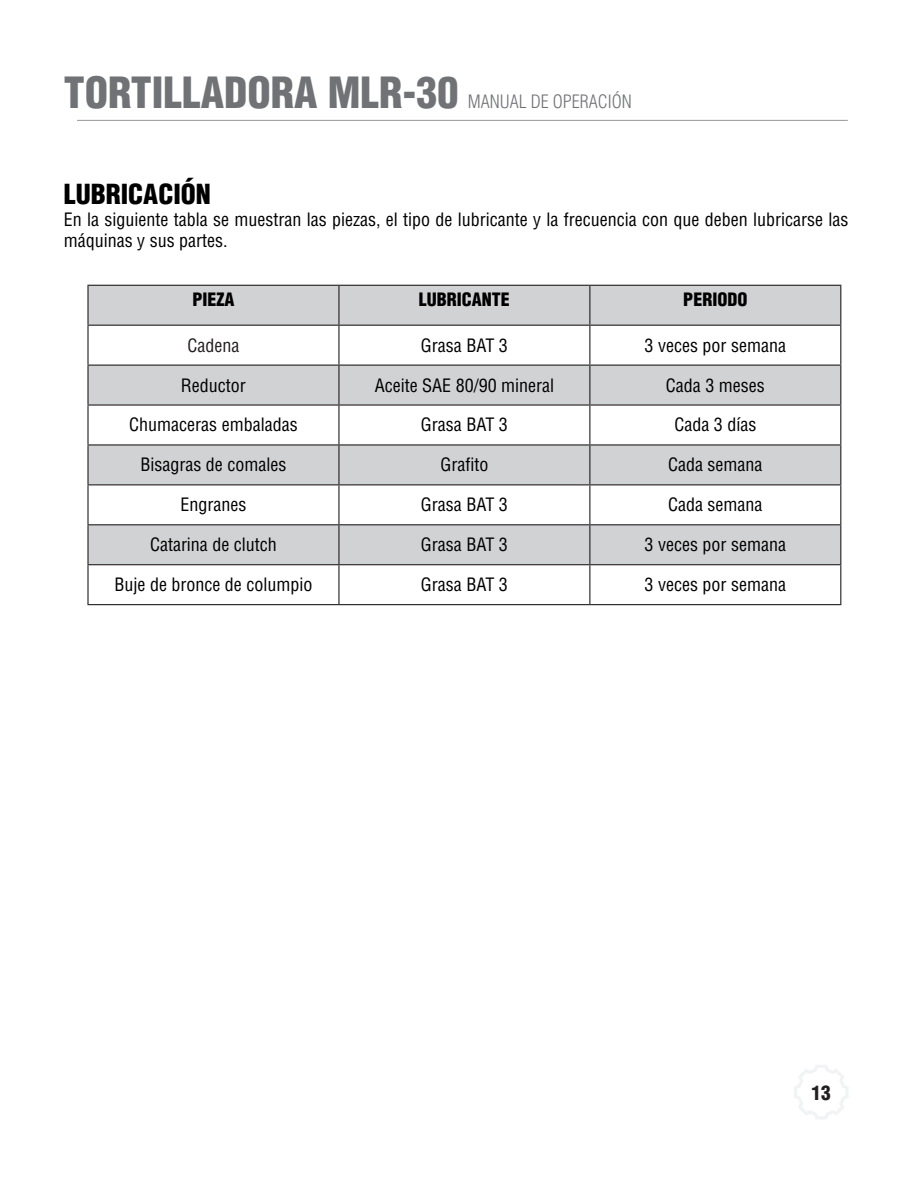
<style>
.page{position:relative;width:918px;height:1188px;background:#fff}
.page>*{position:absolute;margin:0;border:0;box-sizing:border-box;transform-origin:0 0}
.t1{font:900 condensed 42px "Helvetica";color:#717275}
.t2{font:900 condensed 27px "Helvetica";color:#000}
.t3{font:900 condensed 19.5px "Helvetica";color:#231f20}
.t4{font:condensed 18px/21.6px "Helvetica LT Std";color:#000}
.t5{font:900 condensed 18px "Helvetica";color:#000}
.t6{font:300 condensed 18px "Helvetica LT Std";color:#717275}
.t7{font:condensed 18px "Helvetica";color:#231f20}
</style>
<div class="page">
<hr style="left:77px;top:120px;width:771px;height:1px;background:#979797">
<svg style="left:794px;top:1065px;width:54px;height:54px"></svg>
<div style="left:89px;top:286px;width:751px;height:39px;background:#d1d2d4"></div>
<svg style="left:89px;top:326px;width:751px;height:278px"></svg>
<hr style="left:87px;top:285px;width:252px;height:1px;background:#231f20">
<hr style="left:87px;top:286px;width:2px;height:39px;background:#231f20">
<hr style="left:339px;top:285px;width:251px;height:1px;background:#231f20">
<hr style="left:338px;top:286px;width:2px;height:39px;background:#231f20">
<hr style="left:590px;top:285px;width:251px;height:1px;background:#231f20">
<hr style="left:589px;top:286px;width:1px;height:39px;background:#231f20">
<hr style="left:840px;top:286px;width:1px;height:39px;background:#231f20">
<hr style="left:87px;top:325px;width:252px;height:1px;background:#231f20">
<hr style="left:87px;top:326px;width:2px;height:39px;background:#231f20">
<hr style="left:339px;top:325px;width:251px;height:1px;background:#231f20">
<hr style="left:338px;top:326px;width:2px;height:39px;background:#231f20">
<hr style="left:590px;top:325px;width:251px;height:1px;background:#231f20">
<hr style="left:589px;top:326px;width:1px;height:39px;background:#231f20">
<hr style="left:840px;top:326px;width:1px;height:39px;background:#231f20">
<hr style="left:87px;top:365px;width:252px;height:1px;background:#231f20">
<hr style="left:87px;top:366px;width:2px;height:38px;background:#231f20">
<hr style="left:339px;top:365px;width:251px;height:1px;background:#231f20">
<hr style="left:338px;top:366px;width:2px;height:38px;background:#231f20">
<hr style="left:590px;top:365px;width:251px;height:1px;background:#231f20">
<hr style="left:589px;top:366px;width:1px;height:38px;background:#231f20">
<hr style="left:840px;top:366px;width:1px;height:38px;background:#231f20">
<hr style="left:87px;top:404px;width:252px;height:2px;background:#231f20">
<hr style="left:87px;top:406px;width:2px;height:38px;background:#231f20">
<hr style="left:339px;top:404px;width:251px;height:2px;background:#231f20">
<hr style="left:338px;top:406px;width:2px;height:38px;background:#231f20">
<hr style="left:590px;top:404px;width:251px;height:2px;background:#231f20">
<hr style="left:589px;top:406px;width:1px;height:38px;background:#231f20">
<hr style="left:840px;top:406px;width:1px;height:38px;background:#231f20">
<hr style="left:87px;top:444px;width:252px;height:2px;background:#231f20">
<hr style="left:87px;top:446px;width:2px;height:38px;background:#231f20">
<hr style="left:339px;top:444px;width:251px;height:2px;background:#231f20">
<hr style="left:338px;top:446px;width:2px;height:38px;background:#231f20">
<hr style="left:590px;top:444px;width:251px;height:2px;background:#231f20">
<hr style="left:589px;top:446px;width:1px;height:38px;background:#231f20">
<hr style="left:840px;top:446px;width:1px;height:38px;background:#231f20">
<hr style="left:87px;top:484px;width:252px;height:1px;background:#231f20">
<hr style="left:87px;top:485px;width:2px;height:39px;background:#231f20">
<hr style="left:339px;top:484px;width:251px;height:1px;background:#231f20">
<hr style="left:338px;top:485px;width:2px;height:39px;background:#231f20">
<hr style="left:590px;top:484px;width:251px;height:1px;background:#231f20">
<hr style="left:589px;top:485px;width:1px;height:39px;background:#231f20">
<hr style="left:840px;top:485px;width:1px;height:39px;background:#231f20">
<hr style="left:87px;top:524px;width:252px;height:1px;background:#231f20">
<hr style="left:87px;top:525px;width:2px;height:39px;background:#231f20">
<hr style="left:339px;top:524px;width:251px;height:1px;background:#231f20">
<hr style="left:338px;top:525px;width:2px;height:39px;background:#231f20">
<hr style="left:590px;top:524px;width:251px;height:1px;background:#231f20">
<hr style="left:589px;top:525px;width:1px;height:39px;background:#231f20">
<hr style="left:840px;top:525px;width:1px;height:39px;background:#231f20">
<hr style="left:87px;top:564px;width:252px;height:1px;background:#231f20">
<hr style="left:87px;top:565px;width:2px;height:39px;background:#231f20">
<hr style="left:339px;top:564px;width:251px;height:1px;background:#231f20">
<hr style="left:338px;top:565px;width:2px;height:39px;background:#231f20">
<hr style="left:590px;top:564px;width:251px;height:1px;background:#231f20">
<hr style="left:589px;top:565px;width:1px;height:39px;background:#231f20">
<hr style="left:840px;top:565px;width:1px;height:39px;background:#231f20">
<hr style="left:87px;top:604px;width:252px;height:1px;background:#231f20">
<hr style="left:339px;top:604px;width:251px;height:1px;background:#231f20">
<hr style="left:590px;top:604px;width:251px;height:1px;background:#231f20">
<h1 class="t1" style="left:64px;top:66px;width:396px">TORTILLADORA MLR-30</h1>
<p class="t6" style="left:468px;top:91px;width:166px">MANUAL DE OPERACIÓN</p>
<h2 class="t2" style="left:64px;top:177px;width:149px">LUBRICACIÓN</h2>
<p class="t4" style="left:64px;top:208px;width:786px">En la siguiente tabla se muestran las piezas, el tipo de lubricante y la frecuencia con que deben lubricarse las máquinas y sus partes.</p>
<p class="t5" style="left:192px;top:288px;width:44px">PIEZA</p>
<p class="t5" style="left:419px;top:288px;width:93px">LUBRICANTE</p>
<p class="t5" style="left:683px;top:288px;width:66px">PERIODO</p>
<p class="t7" style="left:187px;top:334px;width:53px">Cadena</p>
<p class="t4" style="left:421px;top:334px;width:88px">Grasa BAT 3</p>
<p class="t4" style="left:645px;top:334px;width:143px">3 veces por semana</p>
<p class="t4" style="left:181px;top:374px;width:66px">Reductor</p>
<p class="t4" style="left:375px;top:374px;width:181px">Aceite SAE 80/90 mineral</p>
<p class="t4" style="left:666px;top:374px;width:100px">Cada 3 meses</p>
<p class="t4" style="left:129px;top:414px;width:170px">Chumaceras embaladas</p>
<p class="t4" style="left:421px;top:414px;width:88px">Grasa BAT 3</p>
<p class="t4" style="left:674px;top:414px;width:83px">Cada 3 días</p>
<p class="t4" style="left:141px;top:454px;width:147px">Bisagras de comales</p>
<p class="t4" style="left:440px;top:454px;width:49px">Grafito</p>
<p class="t4" style="left:668px;top:454px;width:96px">Cada semana</p>
<p class="t4" style="left:181px;top:494px;width:67px">Engranes</p>
<p class="t4" style="left:421px;top:494px;width:88px">Grasa BAT 3</p>
<p class="t4" style="left:668px;top:494px;width:96px">Cada semana</p>
<p class="t4" style="left:150px;top:534px;width:128px">Catarina de clutch</p>
<p class="t4" style="left:421px;top:534px;width:88px">Grasa BAT 3</p>
<p class="t4" style="left:645px;top:534px;width:143px">3 veces por semana</p>
<p class="t4" style="left:115px;top:574px;width:199px">Buje de bronce de columpio</p>
<p class="t4" style="left:421px;top:574px;width:88px">Grasa BAT 3</p>
<p class="t4" style="left:645px;top:574px;width:143px">3 veces por semana</p>
<p class="t3" style="left:812px;top:1080px;width:21px">13</p>
</div>
